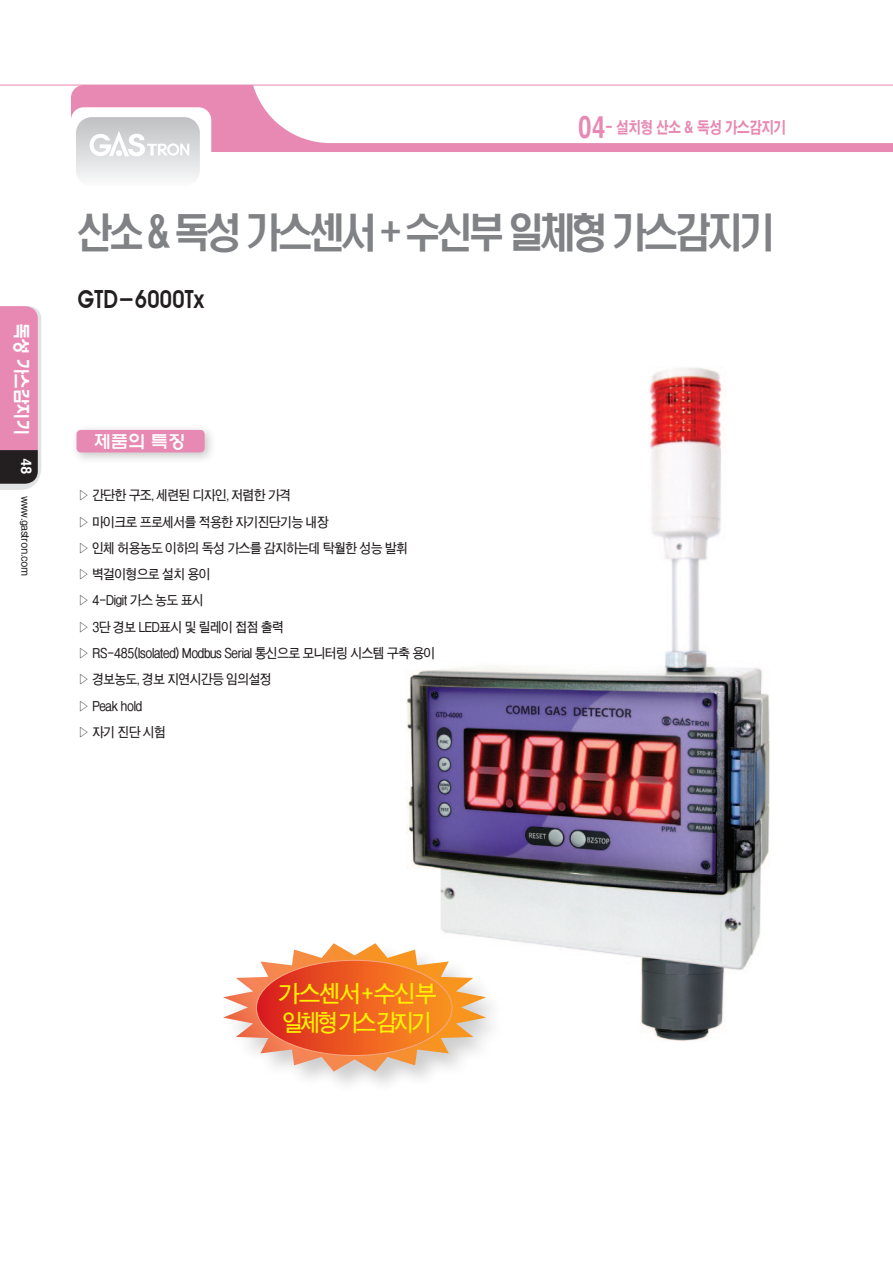
<style>
.page{position:relative;width:893px;height:1263px;background:#fff}
.page>*{position:absolute;margin:0;border:0;box-sizing:border-box;transform-origin:0 0}
.t1{font:500 40.5px "HYK Head Line";letter-spacing:-.125em;color:#808285;scale:.9 1}
.t2{font:24px "H2 wul B";letter-spacing:-.05em;color:#231f20;scale:.85 1}
.t3{font:700 23.55px "HY Go Thic";letter-spacing:-.13em;color:#fff101;scale:.95 1}
.t4{font:700 23.55px "HY Go Thic";letter-spacing:-.13em;color:#fff101;scale:.9 1}
.t5{font:18px "H2 wul B";letter-spacing:-.06em;color:#fff;scale:.9 1}
.t6{font:18px "H2 wul M";color:#fff}
.t7{font:15.75px "H2 gtr E";letter-spacing:-.04em;color:#e789b3;scale:.8 1}
.t8{font:700 13.5px "HY Go Thic";letter-spacing:-.08em;color:#231f20;scale:.9 1}
.t9{font:13.5px "H2 gtr E";color:#fff}
.t10{font:700 10.5px "HY Go Thic";letter-spacing:-.06em;color:#231f20}
.s1{font-size:28.5px}
</style>
<div class="page">
<svg style="left:0;top:306px;width:41px;height:184px"></svg>
<img style="left:406px;top:367px;width:364px;height:674px">
<svg style="left:76px;top:152px;width:124px;height:27px"></svg>
<svg style="left:71px;top:86px;width:822px;height:66px"></svg>
<hr style="left:0;top:85px;width:893px;height:1px;background:#e789b3">
<div style="left:71px;top:424px;width:146px;height:40px;background:#231f20;opacity:.25"></div>
<div style="left:77px;top:430px;width:128px;height:22px;background:#e789b3;border-radius:4px"></div>
<div style="left:222px;top:941px;width:286px;height:154px;background:#231f20;opacity:.22"></div>
<svg style="left:223px;top:943px;width:263px;height:128px"></svg>
<h3 class="t5" style="left:31px;top:323px;width:126px;rotate:90deg">독성 가스감지기</h3>
<p class="t9" style="left:33px;top:458px;width:18px;rotate:90deg">48</p>
<p class="t10" style="left:31px;top:496px;width:81px;rotate:90deg">www.gastron.com</p>
<p class="t7" style="left:578px;top:120px;width:262px"><span class="s1">04</span>- 설치형 산소 &amp; 독성 가스감지기</p>
<p class="t1" style="left:77px;top:213px;width:778px">산소 &amp; 독성 가스센서 + 수신부 일체형 가스감지기</p>
<p class="t2" style="left:77px;top:288px;width:151px">GTD-6000Tx</p>
<p class="t6" style="left:93px;top:432px;width:94px">제품의 특징</p>
<p class="t8" style="left:78px;top:489px;width:239px">▷ 간단한 구조, 세련된 디자인, 저렴한 가격</p>
<p class="t8" style="left:78px;top:515px;width:280px">▷ 마이크로 프로세서를 적용한 자기진단기능 내장</p>
<p class="t8" style="left:78px;top:541px;width:369px">▷ 인체 허용농도 이하의 독성 가스를 감지하는데 탁월한 성능 발휘</p>
<p class="t8" style="left:78px;top:568px;width:149px">▷ 벽걸이형으로 설치 용이</p>
<p class="t8" style="left:78px;top:594px;width:142px">▷ 4-Digit 가스 농도 표시</p>
<p class="t8" style="left:78px;top:620px;width:231px">▷ 3단 경보 LED표시 및 릴레이 접점 출력</p>
<p class="t8" style="left:78px;top:646px;width:399px">▷ RS-485(Isolated) Modbus Serial 통신으로 모니터링 시스템 구축 용이</p>
<p class="t8" style="left:78px;top:673px;width:217px">▷ 경보농도, 경보 지연시간등 임의설정</p>
<p class="t8" style="left:78px;top:699px;width:73px">▷ Peak hold</p>
<p class="t8" style="left:78px;top:725px;width:100px">▷ 자기 진단 시험</p>
<p class="t3" style="left:278px;top:982px;width:169px">가스센서+수신부</p>
<p class="t4" style="left:283px;top:1011px;width:168px">일체형 가스 감지기</p>
</div>
